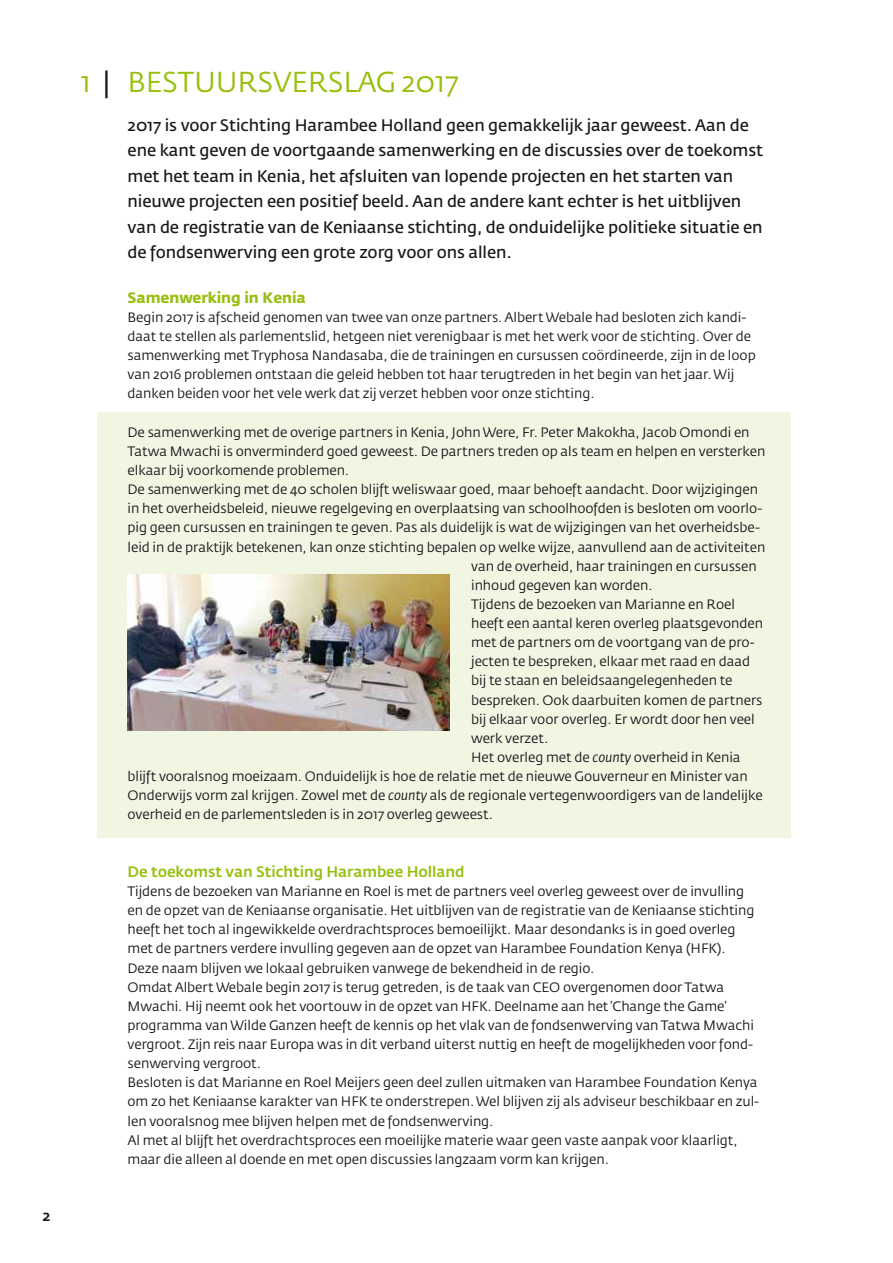
<style>
.page{position:relative;width:893px;height:1263px;background:#fff}
.page>*{position:absolute;margin:0;border:0;box-sizing:border-box;transform-origin:0 0}
.t1{font:28.5px "Fedra Sans Std";letter-spacing:-.005em;color:#97bf0d}
.t2{font:16.5px/25.5px "Fedra Sans Std";letter-spacing:-.005em;color:#1a171c}
.t3{font:500 15px "Fedra Sans Std";letter-spacing:-.005em;color:#97bf0d}
.t4{font:700 15px "Fedra Sans Std";letter-spacing:-.005em;color:#97bf0d}
.t5{font:500 15px "Fedra Sans Std";color:#1a171c}
.t6{font:13.5px/19.2px "Fedra Sans Std";letter-spacing:-.005em;color:#1a171c}
.s1{color:#1a171c}
.s2{font-style:italic}
</style>
<div class="page">
<div style="left:98px;top:412px;width:693px;height:426px;background:#f1f6e3"></div>
<img style="left:128px;top:574px;width:322px;height:156px">
<p class="t5" style="left:43px;top:1207px;width:10px">2</p>
<h1 class="t1" style="left:81px;top:64px;width:31px">1 <span class="s1">|</span></h1>
<h1 class="t1" style="left:128px;top:64px;width:332px">BESTUURSVERSLAG 2017</h1>
<p class="t2" style="left:128px;top:112px;width:637px">2017 is voor Stichting Harambee Holland geen gemakkelijk jaar geweest. Aan de ene kant geven de voortgaande samenwerking en de discussies over de toekomst met het team in Kenia, het afsluiten van lopende projecten en het starten van nieuwe projecten een positief beeld. Aan de andere kant echter is het uitblijven van de registratie van de Keniaanse stichting, de onduidelijke politieke situatie en de fondsenwerving een grote zorg voor ons allen.</p>
<p class="t4" style="left:128px;top:288px;width:180px">Samenwerking in Kenia</p>
<p class="t6" style="left:128px;top:308px;width:630px">Begin 2017 is afscheid genomen van twee van onze partners. Albert Webale had besloten zich kandi&shy;daat te stellen als parlementslid, hetgeen niet verenigbaar is met het werk voor de stichting. Over de samenwerking met Tryphosa Nandasaba, die de trainingen en cursussen coördineerde, zijn in de loop van 2016 problemen ontstaan die geleid hebben tot haar terugtreden in het begin van het jaar. Wij danken beiden voor het vele werk dat zij verzet hebben voor onze stichting.</p>
<p class="t6" style="left:128px;top:422px;width:624px">De samenwerking met de overige partners in Kenia, John Were, Fr. Peter Makokha, Jacob Omondi en</p>
<p class="t6" style="left:128px;top:441px;width:639px">Tatwa Mwachi is onverminderd goed geweest. De partners treden op als team en helpen en versterken</p>
<p class="t6" style="left:128px;top:461px;width:223px">elkaar bij voorkomende problemen.</p>
<p class="t6" style="left:128px;top:480px;width:632px">De samenwerking met de 40 scholen blijft weliswaar goed, maar behoeft aandacht. Door wijzigingen</p>
<p class="t6" style="left:128px;top:499px;width:636px">in het overheidsbeleid, nieuwe regelgeving en overplaatsing van schoolhoofden is besloten om voorlo-</p>
<p class="t6" style="left:128px;top:518px;width:634px">pig geen cursussen en trainingen te geven. Pas als duidelijk is wat de wijzigingen van het overheidsbe-</p>
<p class="t6" style="left:128px;top:537px;width:639px">leid in de praktijk betekenen, kan onze stichting bepalen op welke wijze, aanvullend aan de activiteiten</p>
<p class="t6" style="left:471px;top:556px;width:287px">van de overheid, haar trainingen en cursussen</p>
<p class="t6" style="left:471px;top:575px;width:183px">inhoud gegeven kan worden.</p>
<p class="t6" style="left:471px;top:595px;width:265px">Tijdens de bezoeken van Marianne en Roel</p>
<p class="t6" style="left:471px;top:614px;width:293px">heeft een aantal keren overleg plaatsgevonden</p>
<p class="t6" style="left:471px;top:633px;width:285px">met de partners om de voortgang van de pro-</p>
<p class="t6" style="left:471px;top:652px;width:280px">jecten te bespreken, elkaar met raad en daad</p>
<p class="t6" style="left:471px;top:671px;width:263px">bij te staan en beleidsaangelegenheden te</p>
<p class="t6" style="left:471px;top:690px;width:293px">bespreken. Ook daarbuiten komen de partners</p>
<p class="t6" style="left:471px;top:709px;width:285px">bij elkaar voor overleg. Er wordt door hen veel</p>
<p class="t6" style="left:471px;top:728px;width:79px">werk verzet.</p>
<p class="t6" style="left:471px;top:748px;width:271px">Het overleg met de <span class="s2">county</span> overheid in Kenia</p>
<p class="t6" style="left:128px;top:767px;width:622px">blijft vooralsnog moeizaam. Onduidelijk is hoe de relatie met de nieuwe Gouverneur en Minister van</p>
<p class="t6" style="left:128px;top:786px;width:637px">Onderwijs vorm zal krijgen. Zowel met de <span class="s2">county</span> als de regionale vertegenwoordigers van de landelijke</p>
<p class="t6" style="left:128px;top:805px;width:367px">overheid en de parlementsleden is in 2017 overleg geweest.</p>
<p class="t3" style="left:128px;top:862px;width:338px">De toekomst van Stichting Harambee Holland</p>
<p class="t6" style="left:128px;top:882px;width:633px">Tijdens de bezoeken van Marianne en Roel is met de partners veel overleg geweest over de invulling en de opzet van de Keniaanse organisatie. Het uitblijven van de registratie van de Keniaanse stichting heeft het toch al ingewikkelde overdrachtsproces bemoeilijkt. Maar desondanks is in goed overleg met de partners verdere invulling gegeven aan de opzet van Harambee Foundation Kenya (HFK).<br>Deze naam blijven we lokaal gebruiken vanwege de bekendheid in de regio.<br>Omdat Albert Webale begin 2017 is terug getreden, is de taak van CEO overgenomen door Tatwa Mwachi. Hij neemt ook het voortouw in de opzet van HFK. Deelname aan het ‘Change the Game’ programma van Wilde Ganzen heeft de kennis op het vlak van de fondsenwerving van Tatwa Mwachi vergroot. Zijn reis naar Europa was in dit verband uiterst nuttig en heeft de mogelijkheden voor fond&shy;senwerving vergroot.<br>Besloten is dat Marianne en Roel Meijers geen deel zullen uitmaken van Harambee Foundation Kenya om zo het Keniaanse karakter van HFK te onderstrepen. Wel blijven zij als adviseur beschikbaar en zul&shy;len vooralsnog mee blijven helpen met de fondsenwerving.<br>Al met al blijft het overdrachtsproces een moeilijke materie waar geen vaste aanpak voor klaarligt, maar die alleen al doende en met open discussies langzaam vorm kan krijgen.</p>
</div>
